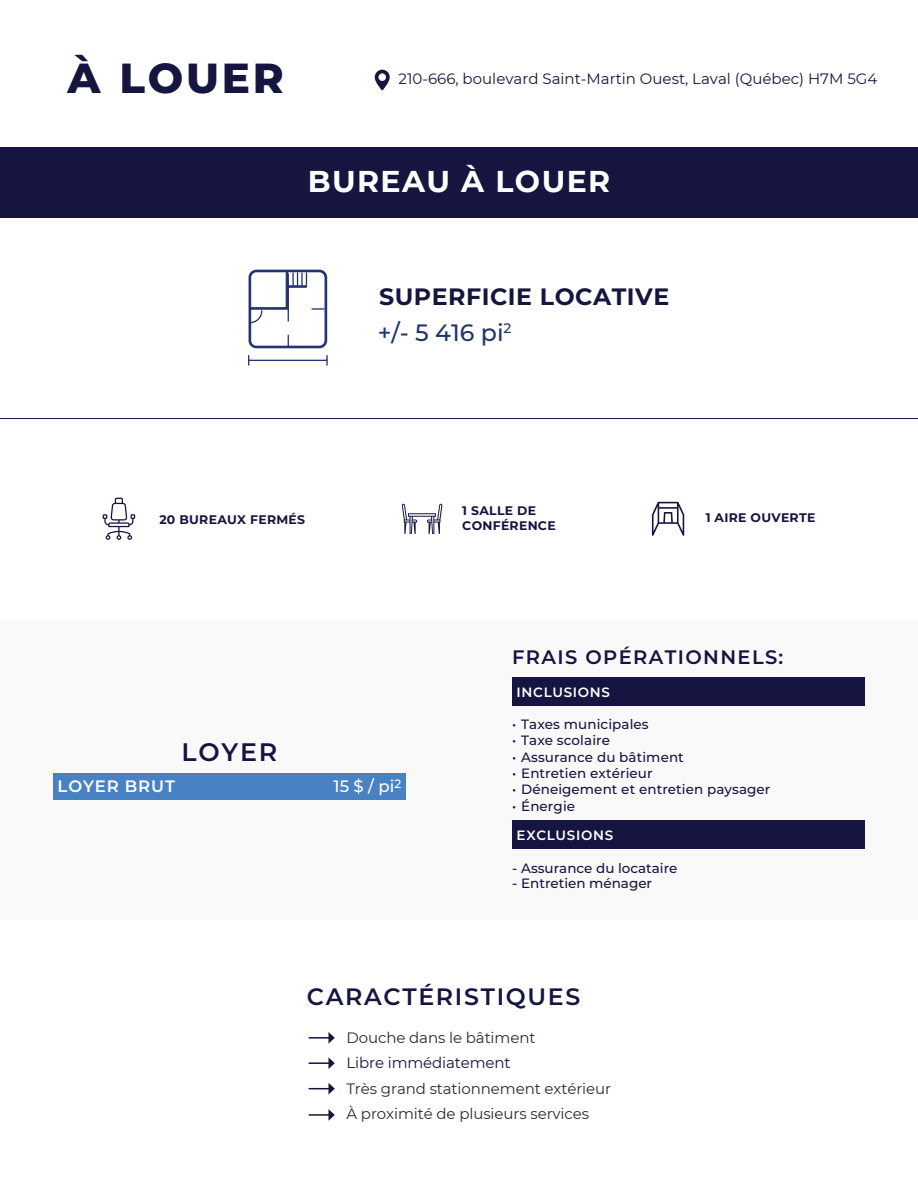
<style>
.page{position:relative;width:918px;height:1188px;background:#fff}
.page>*{position:absolute;margin:0;border:0;box-sizing:border-box;transform-origin:0 0}
.t1{font:800 42px "Montserrat";letter-spacing:.065em;color:#151540}
.t2{font:700 30px "Montserrat";letter-spacing:.045em;color:#fff}
.t3{font:600 25.35px "Montserrat";letter-spacing:.07em;color:#151540}
.t4{font:700 23.7px/36.8px "Montserrat";letter-spacing:.02em;color:#151540}
.t5{font:600 23.7px "Montserrat";letter-spacing:.07em;color:#161440}
.t6{font:600 19.5px "Montserrat";letter-spacing:.07em;color:#161440}
.t7{font:600 16.5px "Montserrat";letter-spacing:.05em;color:#fff}
.t8{font:500 16.5px "Montserrat";color:#fff}
.t9{font:15px "Montserrat";letter-spacing:-.005em;color:#252e2f}
.t10{font:15px "Montserrat";color:#151540}
.t11{font:15px "Montserrat";letter-spacing:-.01em;color:#161440}
.t12{font:500 13.5px "Montserrat";letter-spacing:.005em;color:#161440}
.t13{font:600 13.5px "Montserrat";letter-spacing:.05em;color:#fff}
.t14{font:700 12.45px/14.9px "Montserrat";letter-spacing:.02em;color:#151540}
.t15{font:500 12px "Montserrat";color:#fff}
.s1{font-weight:500;color:#20356e}
</style>
<div class="page">
<div style="left:0;top:147px;width:918px;height:71px;background:#151540"></div>
<svg style="left:375px;top:70px;width:15px;height:20px"></svg>
<div style="left:0;top:619px;width:918px;height:300px;background:#f9f9f9"></div>
<div style="left:512px;top:678px;width:353px;height:28px;background:#161440"></div>
<div style="left:512px;top:821px;width:353px;height:28px;background:#161440"></div>
<div style="left:53px;top:773px;width:353px;height:26px;background:#4982c3"></div>
<svg style="left:248px;top:269px;width:80px;height:97px"></svg>
<hr style="left:0;top:418px;width:918px;height:1px;background:#151540">
<svg style="left:309px;top:1083px;width:26px;height:12px"></svg>
<hr style="left:309px;top:1062px;width:20px;height:2px;background:#161440">
<svg style="left:328px;top:1057px;width:7px;height:12px"></svg>
<hr style="left:309px;top:1114px;width:20px;height:2px;background:#161440">
<svg style="left:328px;top:1109px;width:7px;height:12px"></svg>
<hr style="left:309px;top:1037px;width:20px;height:2px;background:#161440">
<svg style="left:328px;top:1032px;width:7px;height:12px"></svg>
<svg style="left:103px;top:498px;width:32px;height:42px"></svg>
<svg style="left:652px;top:502px;width:32px;height:34px"></svg>
<svg style="left:402px;top:504px;width:40px;height:30px"></svg>
<h1 class="t1" style="left:68px;top:48px;width:218px">À LOUER</h1>
<p class="t10" style="left:399px;top:69px;width:480px">210-666, boulevard Saint-Martin Ouest, Laval (Québec) H7M 5G4</p>
<h2 class="t2" style="left:308px;top:160px;width:304px">BUREAU À LOUER</h2>
<h3 class="t4" style="left:378px;top:277px;width:293px">SUPERFICIE LOCATIVE <span class="s1">+/- 5 416 pi</span><sup>2</sup></h3>
<p class="t14" style="left:462px;top:503px;width:95px">1 SALLE DE<br>CONFÉRENCE</p>
<p class="t14" style="left:159px;top:511px;width:147px">20 BUREAUX FERMÉS</p>
<p class="t14" style="left:706px;top:510px;width:111px">1 AIRE OUVERTE</p>
<h3 class="t6" style="left:512px;top:643px;width:273px">FRAIS OPÉRATIONNELS:</h3>
<h3 class="t3" style="left:182px;top:734px;width:97px">LOYER</h3>
<p class="t8" style="left:334px;top:775px;width:62px">15 $ / pi</p>
<p class="t7" style="left:58px;top:775px;width:119px">LOYER BRUT</p>
<p class="t15" style="left:394px;top:775px;width:8px">2</p>
<p class="t13" style="left:517px;top:683px;width:95px">INCLUSIONS</p>
<p class="t12" style="left:512px;top:715px;width:138px">• Taxes municipales</p>
<p class="t12" style="left:512px;top:731px;width:99px">• Taxe scolaire</p>
<p class="t12" style="left:512px;top:747px;width:173px">• Assurance du bâtiment</p>
<p class="t12" style="left:512px;top:780px;width:260px">• Déneigement et entretien paysager</p>
<p class="t12" style="left:512px;top:764px;width:142px">• Entretien extérieur</p>
<p class="t12" style="left:512px;top:797px;width:64px">• Énergie</p>
<p class="t13" style="left:517px;top:826px;width:98px">EXCLUSIONS</p>
<p class="t12" style="left:512px;top:858px;width:167px">- Assurance du locataire</p>
<p class="t12" style="left:512px;top:874px;width:141px">- Entretien ménager</p>
<h3 class="t5" style="left:307px;top:980px;width:275px">CARACTÉRISTIQUES</h3>
<p class="t9" style="left:346px;top:1027px;width:190px">Douche dans le bâtiment</p>
<p class="t11" style="left:346px;top:1053px;width:166px">Libre immédiatement</p>
<p class="t9" style="left:346px;top:1104px;width:244px">À proximité de plusieurs services</p>
<p class="t9" style="left:346px;top:1078px;width:266px">Très grand stationnement extérieur</p>
</div>
